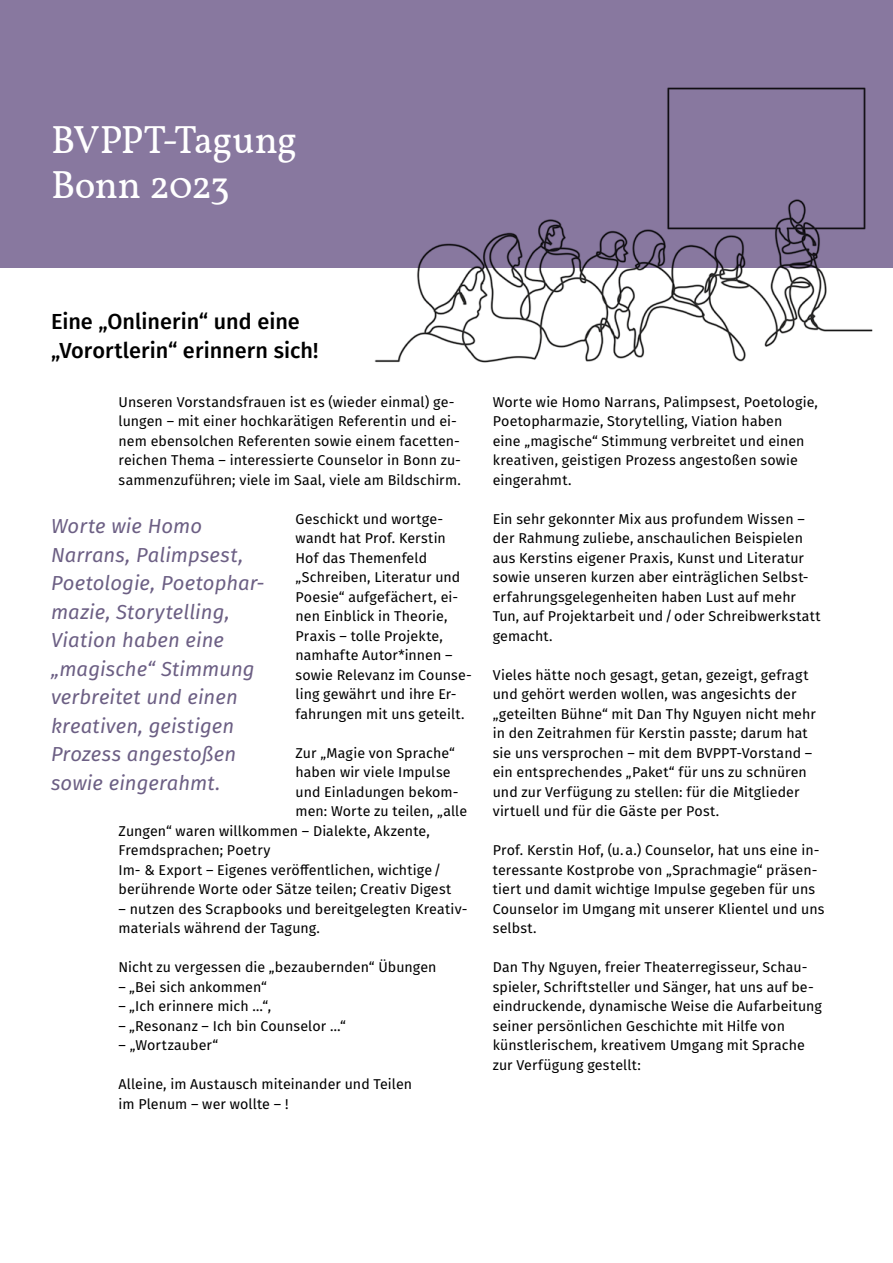
<style>
.page{position:relative;width:893px;height:1263px;background:#fff}
.page>*{position:absolute;margin:0;border:0;box-sizing:border-box;transform-origin:0 0}
.t1{font:39px/45px "Vollkorn";letter-spacing:-.02em;color:#fff}
.t2{font:500 21.75px/29.2px "Fira Sans";color:#000}
.t3{font:italic 20.25px/28.5px "Fira Sans";letter-spacing:.005em;color:#6c5f84}
.t4{font:14.25px/19.5px "Fira Sans";letter-spacing:.005em;color:#000}
</style>
<div class="page">
<div style="left:0;top:0;width:893px;height:268px;background:#88789f"></div>
<img style="left:374px;top:87px;width:499px;height:276px">
<h1 class="t1" style="left:51px;top:115px;width:248px">BVPPT-Tagung<br>Bonn 2023</h1>
<h2 class="t2" style="left:51px;top:305px;width:269px">Eine „Onlinerin“ und eine „Vorortlerin“ erinnern sich!</h2>
<p class="t4" style="left:119px;top:392px;width:344px">Unseren Vorstandsfrauen ist es (wieder einmal) ge&shy;lungen – mit einer hochkarätigen Referentin und ei&shy;nem ebensolchen Referenten sowie einem facetten&shy;reichen Thema – interessierte Counselor in Bonn zu&shy;sammenzuführen; viele im Saal, viele am Bildschirm.</p>
<p class="t4" style="left:296px;top:509px;width:178px">Geschickt und wortge&shy;wandt hat Prof. Kerstin<br>Hof das Themenfeld „Schreiben, Literatur und<br>Poesie“ aufgefächert, ei&shy;nen Einblick in Theorie,<br>Praxis – tolle Projekte, namhafte Autor*innen – sowie Relevanz im Counse&shy;ling gewährt und ihre Er&shy;fahrungen mit uns geteilt.</p>
<p class="t4" style="left:296px;top:742px;width:161px">Zur „Magie von Sprache“</p>
<p class="t4" style="left:296px;top:762px;width:157px">haben wir viele Impulse</p>
<p class="t4" style="left:296px;top:781px;width:165px">und Einladungen bekom-</p>
<p class="t4" style="left:296px;top:801px;width:173px">men: Worte zu teilen, „alle</p>
<p class="t4" style="left:119px;top:820px;width:313px">Zungen“ waren willkommen – Dialekte, Akzente,</p>
<p class="t4" style="left:119px;top:840px;width:154px">Fremdsprachen; Poetry</p>
<p class="t4" style="left:119px;top:859px;width:324px">Im- &amp; Export – Eigenes veröffentlichen, wichtige/</p>
<p class="t4" style="left:119px;top:879px;width:334px">berührende Worte oder Sätze teilen; Creativ Digest</p>
<p class="t4" style="left:119px;top:898px;width:350px">– nutzen des Scrapbooks und bereitgelegten Kreativ&shy;materials während der Tagung.</p>
<p class="t4" style="left:119px;top:957px;width:319px">Nicht zu vergessen die „bezaubernden“ Übungen</p>
<p class="t4" style="left:119px;top:976px;width:150px">– „Bei sich ankommen“</p>
<p class="t4" style="left:119px;top:996px;width:154px">– „Ich erinnere mich …“,</p>
<p class="t4" style="left:119px;top:1015px;width:229px">– „Resonanz – Ich bin Counselor …“</p>
<p class="t4" style="left:119px;top:1035px;width:101px">– „Wortzauber“</p>
<p class="t4" style="left:119px;top:1074px;width:295px">Alleine, im Austausch miteinander und Teilen im Plenum – wer wollte – !</p>
<h3 class="t3" style="left:51px;top:512px;width:215px">Worte wie Homo<br>Narrans, Palimpsest,<br>Poetologie, Poetophar&shy;mazie, Storytelling,<br>Viation haben eine „magische“ Stimmung verbreitet und einen kreativen, geistigen<br>Prozess angestoßen sowie eingerahmt.</h3>
<p class="t4" style="left:493px;top:392px;width:327px">Worte wie Homo Narrans, Palimpsest, Poetologie, Poetopharmazie, Storytelling, Viation haben<br>eine „magische“ Stimmung verbreitet und einen kreativen, geistigen Prozess angestoßen sowie eingerahmt.</p>
<p class="t4" style="left:493px;top:509px;width:329px">Ein sehr gekonnter Mix aus profundem Wissen – der Rahmung zuliebe, anschaulichen Beispielen aus Kerstins eigener Praxis, Kunst und Literatur sowie unseren kurzen aber einträglichen Selbst&shy;erfahrungsgelegenheiten haben Lust auf mehr Tun, auf Projektarbeit und/oder Schreibwerkstatt gemacht.</p>
<p class="t4" style="left:493px;top:664px;width:325px">Vieles hätte noch gesagt, getan, gezeigt, gefragt und gehört werden wollen, was angesichts der „geteilten Bühne“ mit Dan Thy Nguyen nicht mehr in den Zeitrahmen für Kerstin passte; darum hat sie uns versprochen – mit dem BVPPT-Vorstand – ein entsprechendes „Paket“ für uns zu schnüren und zur Verfügung zu stellen: für die Mitglieder virtuell und für die Gäste per Post.</p>
<p class="t4" style="left:493px;top:840px;width:333px">Prof. Kerstin Hof, (u.a.) Counselor, hat uns eine in&shy;teressante Kostprobe von „Sprachmagie“ präsen&shy;tiert und damit wichtige Impulse gegeben für uns Counselor im Umgang mit unserer Klientel und uns selbst.</p>
<p class="t4" style="left:493px;top:957px;width:331px">Dan Thy Nguyen, freier Theaterregisseur, Schau&shy;spieler, Schriftsteller und Sänger, hat uns auf be&shy;eindruckende, dynamische Weise die Aufarbeitung seiner persönlichen Geschichte mit Hilfe von künstlerischem, kreativem Umgang mit Sprache zur Verfügung gestellt:</p>
</div>
